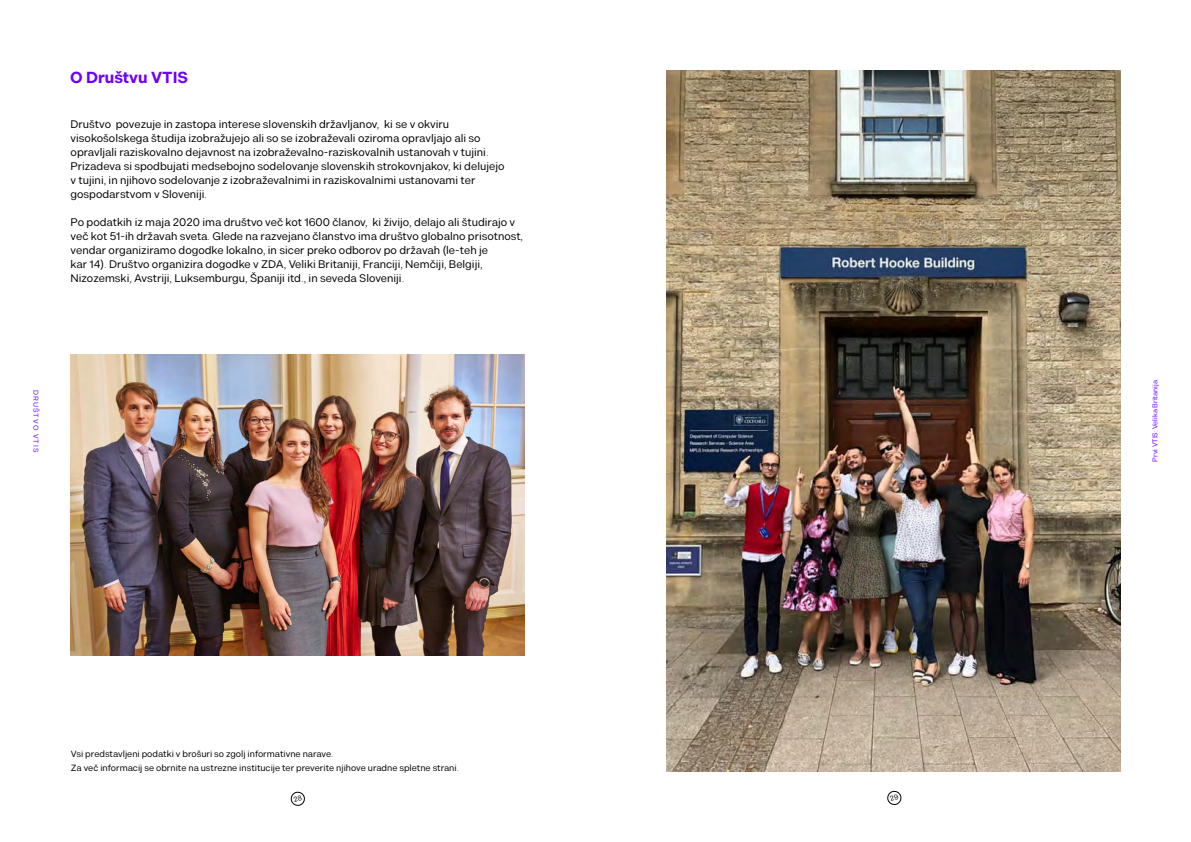
<style>
.page{position:relative;width:1191px;height:842px;background:#fff}
.page>*{position:absolute;margin:0;border:0;box-sizing:border-box;transform-origin:0 0}
.t1{font:700 16px "Kiwari";color:#6b00ff}
.t2{font:11px/14px "Kiwari";color:#000}
.t3{font:9px/14px "Kiwari";color:#000}
.t4{font:7px "Kiwari";color:#6b00ff}
.t5{font:7px "Kiwari";letter-spacing:.15em;color:#6a06ff}
</style>
<div class="page">
<img style="left:666px;top:70px;width:454px;height:701px">
<img style="left:71px;top:354px;width:453px;height:301px">
<svg style="left:290px;top:791px;width:15px;height:15px"></svg>
<svg style="left:887px;top:790px;width:14px;height:15px"></svg>
<h1 class="t1" style="left:70px;top:68px;width:119px">O Društvu VTIS</h1>
<p class="t2" style="left:71px;top:117px;width:435px">Društvo povezuje in zastopa interese slovenskih državljanov, ki se v okviru visokošolskega študija izobražujejo ali so se izobraževali oziroma opravljajo ali so opravljali raziskovalno dejavnost na izobraževalno-raziskovalnih ustanovah v tujini.<br>Prizadeva si spodbujati medsebojno sodelovanje slovenskih strokovnjakov, ki delujejo v tujini, in njihovo sodelovanje z izobraževalnimi in raziskovalnimi ustanovami ter gospodarstvom v Sloveniji.</p>
<p class="t2" style="left:71px;top:215px;width:454px">Po podatkih iz maja 2020 ima društvo več kot 1600 članov, ki živijo, delajo ali študirajo v več kot 51-ih državah sveta. Glede na razvejano članstvo ima društvo globalno prisotnost, vendar organiziramo dogodke lokalno, in sicer preko odborov po državah (le-teh je<br>kar 14). Društvo organizira dogodke v ZDA, Veliki Britaniji, Franciji, Nemčiji, Belgiji, Nizozemski, Avstriji, Luksemburgu, Španiji itd., in seveda Sloveniji.</p>
<p class="t5" style="left:40px;top:390px;width:64px;rotate:90deg">DRUŠTVO VTIS</p>
<p class="t4" style="left:1151px;top:462px;width:83px;rotate:-90deg">Prvi VTIS: Velika Britanija</p>
<p class="t3" style="left:71px;top:747px;width:389px">Vsi predstavljeni podatki v brošuri so zgolj informativne narave.<br>Za več informacij se obrnite na ustrezne institucije ter preverite njihove uradne spletne strani.</p>
</div>
